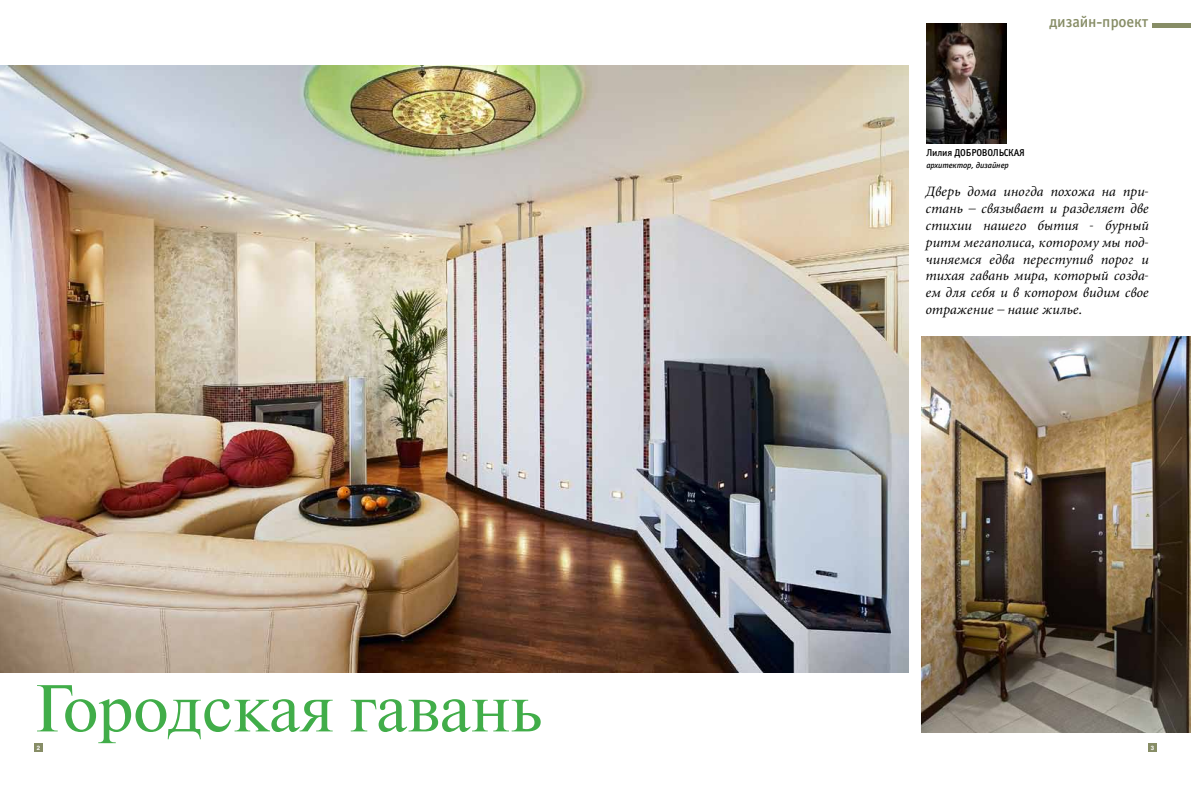
<style>
.page{position:relative;width:1191px;height:786px;background:#fff}
.page>*{position:absolute;margin:0;border:0;box-sizing:border-box;transform-origin:0 0}
.t1{font:66px "Newton C";color:#41ad49}
.t2{font:16px "Officina Sans Medium C";letter-spacing:-.01em;color:#878d66}
.t3{font:italic 14px/16.8px "Miniature C";color:#000;text-align:justify}
.t4{font:10px "Officina Sans Medium C";letter-spacing:-.015em;color:#000}
.t5{font:italic 8.5px "Officina Sans Medium C";letter-spacing:-.015em;color:#000}
.t6{font:700 6px "Helios C";color:#fff}
</style>
<div class="page">
<div style="left:34px;top:743px;width:9px;height:8px;background:#878d66"></div>
<div style="left:1148px;top:743px;width:8px;height:8px;background:#878d66"></div>
<div style="left:1152px;top:23px;width:39px;height:5px;background:#878d66"></div>
<img style="left:0;top:65px;width:908px;height:607px">
<img style="left:927px;top:24px;width:79px;height:120px">
<img style="left:921px;top:336px;width:270px;height:396px">
<p class="t2" style="left:1049px;top:13px;width:100px">дизайн-проект</p>
<h1 class="t1" style="left:34px;top:672px;width:509px">Городская гавань</h1>
<p class="t4" style="left:926px;top:147px;width:100px">Лилия Добровольская</p>
<p class="t5" style="left:926px;top:160px;width:84px">архитектор, дизайнер</p>
<p class="t3" style="left:925px;top:183px;width:225px">Дверь дома иногда похожа на при&shy;стань – связывает и разделяет две стихии нашего бытия - бурный ритм мегаполиса, которому мы под&shy;чиняемся едва переступив порог и тихая гавань мира, который созда&shy;ем для себя и в котором видим свое отражение – наше жилье.</p>
<p class="t6" style="left:37px;top:744px;width:5px">2</p>
<p class="t6" style="left:1150px;top:744px;width:5px">3</p>
</div>
